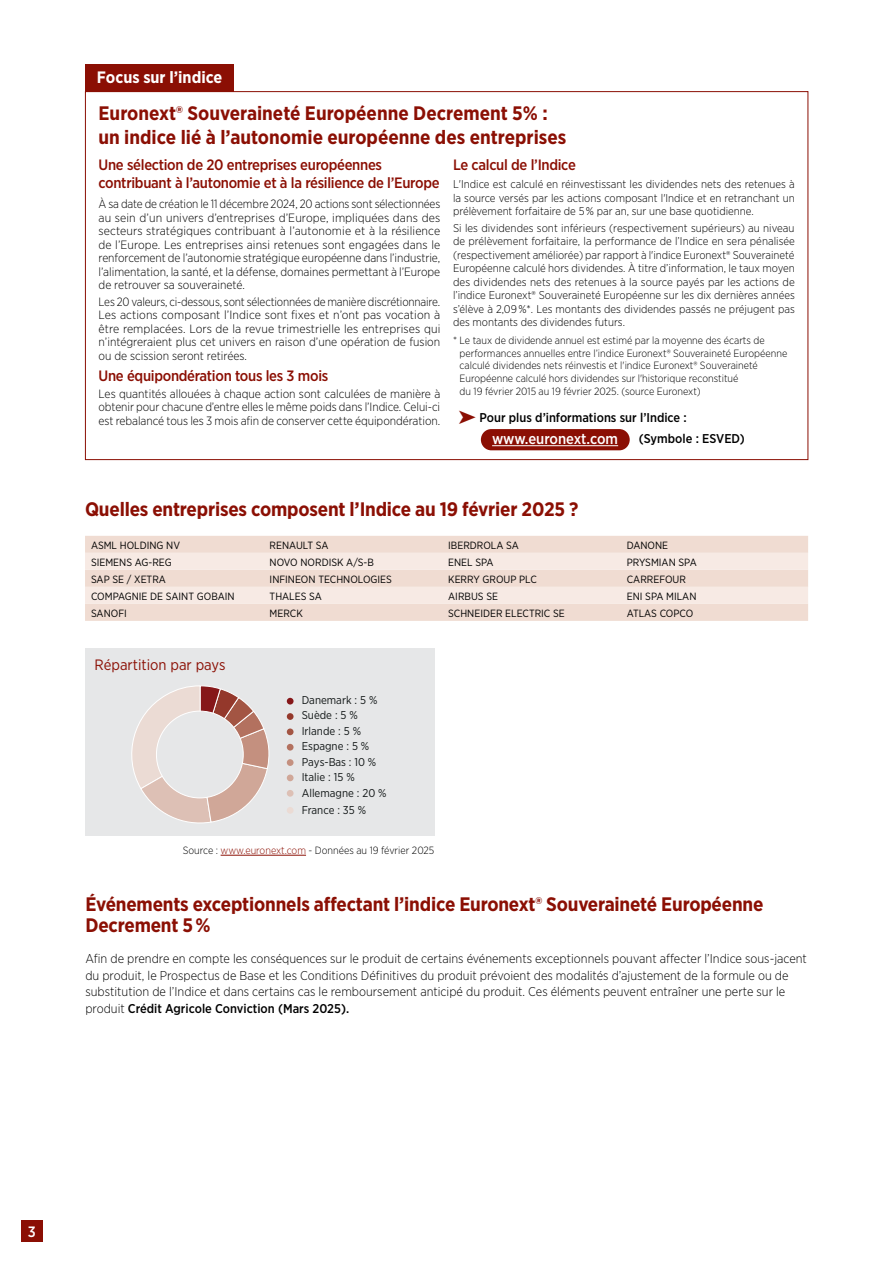
<style>
.page{position:relative;width:893px;height:1263px;background:#fff}
.page>*{position:absolute;margin:0;border:0;box-sizing:border-box;transform-origin:0 0}
.t1{font:700 19.5px/23.4px "Gotham Narrow";letter-spacing:-.01em;color:#8b0f04}
.t2{font:700 16.5px "Gotham Narrow";color:#fff}
.t3{font:500 15px/18px "Gotham Narrow";letter-spacing:-.02em;color:#8b0f04}
.t4{font:15px "Gotham Narrow";color:#8b0f04}
.t5{font:500 15px "Gotham Narrow";letter-spacing:-.005em;color:#fff}
.t6{font:300 12.75px/16.5px "Gotham Narrow";color:#000}
.t7{font:500 12.75px "Gotham Narrow";color:#000}
.t8{font:300 12px/13.5px "Gotham Narrow";color:#000;text-align:justify}
.t9{font:11.4px/15.5px "Gotham Narrow";color:#121717}
.t10{font:300 11.25px/13.5px "Gotham Narrow";color:#000;text-align:justify}
.t11{font:300 10.5px/12.6px "Gotham Narrow";color:#000}
.t12{font:10.5px "Gotham Narrow";color:#000}
.s1{color:#8b0f04}
.s2{font-weight:500}
</style>
<div class="page">
<div style="left:21px;top:1220px;width:22px;height:22px;background:#8b0f04"></div>
<div style="left:85px;top:64px;width:149px;height:27px;background:#8b0f04"></div>
<div style="left:85px;top:536px;width:723px;height:85px;background:#f0dcd2"></div>
<svg style="left:85px;top:553px;width:723px;height:51px;background:#f4e5de"></svg>
<div style="left:481px;top:429px;width:149px;height:21px;background:#8b0f04;border-radius:10px"></div>
<hr style="left:492px;top:445px;width:126px;height:1px;background:#fff">
<div style="left:85px;top:648px;width:350px;height:188px;background:#e6e7e8"></div>
<svg style="left:131px;top:685px;width:138px;height:138px"></svg>
<div style="left:156px;top:711px;width:87px;height:87px;background:#e6e7e8;border-radius:50%"></div>
<div style="left:287px;top:698px;width:7px;height:6px;background:#861719;border-radius:50%"></div>
<div style="left:287px;top:713px;width:7px;height:7px;background:#94382b;border-radius:50%"></div>
<div style="left:287px;top:728px;width:7px;height:7px;background:#a35543;border-radius:50%"></div>
<div style="left:287px;top:744px;width:7px;height:6px;background:#b3715f;border-radius:50%"></div>
<div style="left:287px;top:759px;width:7px;height:7px;background:#c4907f;border-radius:50%"></div>
<div style="left:287px;top:774px;width:7px;height:7px;background:#d0a798;border-radius:50%"></div>
<div style="left:287px;top:790px;width:7px;height:7px;background:#ddc0b5;border-radius:50%"></div>
<div style="left:287px;top:807px;width:7px;height:7px;background:#ebdbd4;border-radius:50%"></div>
<hr style="left:221px;top:855px;width:85px;height:1px;background:#8b0f04">
<h2 class="t2" style="left:97px;top:67px;width:127px">Focus sur l’indice</h2>
<h1 class="t1" style="left:99px;top:102px;width:469px">Euronext® Souveraineté Européenne Decrement 5% : un indice lié à l’autonomie européenne des entreprises</h1>
<p class="t3" style="left:99px;top:156px;width:343px">Une sélection de 20 entreprises européennes contribuant à l’autonomie et à la résilience de l’Europe</p>
<p class="t8" style="left:99px;top:197px;width:343px">À sa date de création le 11 décembre 2024, 20 actions sont sélectionnées au sein d’un univers d’entreprises d’Europe, impliquées dans des secteurs stratégiques contribuant à l’autonomie et à la résilience de l’Europe. Les entreprises ainsi retenues sont engagées dans le renforcement de l’autonomie stratégique européenne dans l’industrie, l’alimentation, la santé, et la défense, domaines permettant à l’Europe de retrouver sa souveraineté.</p>
<p class="t8" style="left:99px;top:295px;width:343px">Les 20 valeurs, ci-dessous, sont sélectionnées de manière discrétionnaire.<br>Les actions composant l’Indice sont fixes et n’ont pas vocation à être remplacées. Lors de la revue trimestrielle les entreprises qui n’intégreraient plus cet univers en raison d’une opération de fusion ou de scission seront retirées.</p>
<p class="t3" style="left:99px;top:367px;width:231px">Une équipondération tous les 3 mois</p>
<p class="t8" style="left:99px;top:386px;width:343px">Les quantités allouées à chaque action sont calculées de manière à obtenir pour chacune d’entre elles le même poids dans l’Indice. Celui-ci est rebalancé tous les 3 mois afin de conserver cette équipondération.</p>
<p class="t3" style="left:453px;top:156px;width:124px">Le calcul de l’Indice</p>
<p class="t10" style="left:453px;top:177px;width:343px">L'Indice est calculé en réinvestissant les dividendes nets des retenues à la source versés par les actions composant l'Indice et en retranchant un prélèvement forfaitaire de 5 % par an, sur une base quotidienne.</p>
<p class="t10" style="left:453px;top:221px;width:343px">Si les dividendes sont inférieurs (respectivement supérieurs) au niveau de prélèvement forfaitaire, la performance de l’Indice en sera pénalisée (respectivement améliorée) par rapport à l'indice Euronext® Souveraineté Européenne calculé hors dividendes. À titre d’information, le taux moyen des dividendes nets des retenues à la source payés par les actions de l’indice Euronext® Souveraineté Européenne sur les dix dernières années s’élève à 2,09 %*. Les montants des dividendes passés ne préjugent pas des montants des dividendes futurs.</p>
<p class="t11" style="left:460px;top:334px;width:329px;text-indent:-7px">* Le taux de dividende annuel est estimé par la moyenne des écarts de performances annuelles entre l’indice Euronext® Souveraineté Européenne calculé dividendes nets réinvestis et l'indice Euronext® Souveraineté Européenne calculé hors dividendes sur l'historique reconstitué<br>du 19 février 2015 au 19 février 2025. (source Euronext)</p>
<p class="t7" style="left:459px;top:409px;width:230px"><span class="s1">➤</span> Pour plus d’informations sur l’Indice :</p>
<p class="t5" style="left:492px;top:429px;width:128px">www.euronext.com</p>
<p class="t7" style="left:639px;top:431px;width:107px">(Symbole : ESVED)</p>
<h1 class="t1" style="left:85px;top:497px;width:495px">Quelles entreprises composent l’Indice au 19 février 2025 ?</h1>
<p class="t12" style="left:91px;top:538px;width:91px">ASML HOLDING NV</p>
<p class="t12" style="left:270px;top:538px;width:61px">RENAULT SA</p>
<p class="t12" style="left:448px;top:538px;width:72px">IBERDROLA SA</p>
<p class="t12" style="left:627px;top:538px;width:43px">DANONE</p>
<p class="t12" style="left:91px;top:555px;width:82px">SIEMENS AG-REG</p>
<p class="t12" style="left:270px;top:555px;width:106px">NOVO NORDISK A/S-B</p>
<p class="t12" style="left:448px;top:555px;width:47px">ENEL SPA</p>
<p class="t12" style="left:627px;top:555px;width:71px">PRYSMIAN SPA</p>
<p class="t12" style="left:91px;top:572px;width:76px">SAP SE / XETRA</p>
<p class="t12" style="left:270px;top:572px;width:124px">INFINEON TECHNOLOGIES</p>
<p class="t12" style="left:448px;top:572px;width:90px">KERRY GROUP PLC</p>
<p class="t12" style="left:627px;top:572px;width:61px">CARREFOUR</p>
<p class="t12" style="left:91px;top:589px;width:145px">COMPAGNIE DE SAINT GOBAIN</p>
<p class="t12" style="left:270px;top:589px;width:54px">THALES SA</p>
<p class="t12" style="left:448px;top:589px;width:51px">AIRBUS SE</p>
<p class="t12" style="left:627px;top:589px;width:71px">ENI SPA MILAN</p>
<p class="t12" style="left:91px;top:606px;width:37px">SANOFI</p>
<p class="t12" style="left:270px;top:606px;width:35px">MERCK</p>
<p class="t12" style="left:448px;top:606px;width:118px">SCHNEIDER ELECTRIC SE</p>
<p class="t12" style="left:627px;top:606px;width:68px">ATLAS COPCO</p>
<p class="t4" style="left:95px;top:656px;width:132px">Répartition par pays</p>
<p class="t9" style="left:302px;top:692px;width:86px">Danemark : 5 %<br>Suède : 5 %<br>Irlande : 5 %<br>Espagne : 5 %<br>Pays-Bas : 10 %<br>Italie : 15 %<br>Allemagne : 20 %</p>
<p class="t9" style="left:302px;top:802px;width:66px">France : 35 %</p>
<p class="t11" style="left:183px;top:844px;width:253px">Source : <span class="s1">www.euronext.com</span> - Données au 19 février 2025</p>
<h1 class="t1" style="left:85px;top:893px;width:679px;line-height:21px">Événements exceptionnels affectant l’indice Euronext® Souveraineté Européenne<br>Decrement 5 %</h1>
<p class="t6" style="left:85px;top:950px;width:723px">Afin de prendre en compte les conséquences sur le produit de certains événements exceptionnels pouvant affecter l’Indice sous-jacent du produit, le Prospectus de Base et les Conditions Définitives du produit prévoient des modalités d’ajustement de la formule ou de substitution de l’Indice et dans certains cas le remboursement anticipé du produit. Ces éléments peuvent entraîner une perte sur le produit <span class="s2">Crédit Agricole Conviction (Mars 2025).</span></p>
<p class="t5" style="left:28px;top:1222px;width:9px">3</p>
</div>
